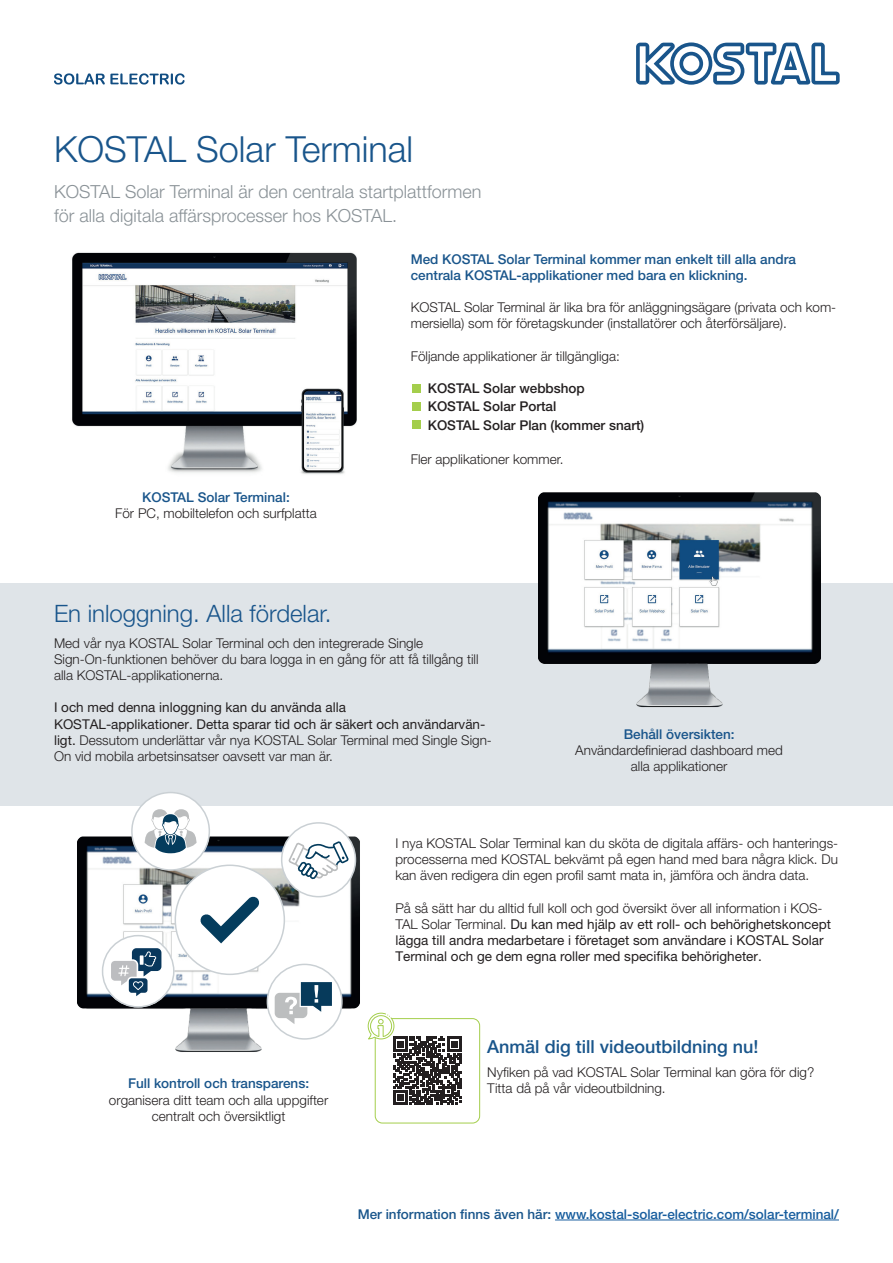
<style>
.page{position:relative;width:893px;height:1263px;background:#fff}
.page>*{position:absolute;margin:0;border:0;box-sizing:border-box;transform-origin:0 0}
.t1{font:300 36px "Helvetica Neue LT Pro";color:#19558b}
.t2{font:300 24px "Helvetica Neue LT Pro";color:#19558b}
.t3{font:300 18px/24px "Helvetica Neue LT Pro";color:#8a9297}
.t4{font:500 18px "Helvetica Neue LT Pro";color:#19558b}
.t5{font:300 13.5px/16.2px "Helvetica Neue LT Pro";color:#231f20}
.t6{font:13.5px/16.2px "Helvetica Neue LT Pro";color:#231f20}
.t7{font:500 13.5px/16.2px "Helvetica Neue LT Pro";color:#19558b}
.t8{font:500 13.5px "Helvetica Neue LT Std";color:#175d9e}
.t9{font:500 13.5px/18.3px "Helvetica Neue LT Pro";color:#231f20}
.s1{font-weight:300}
.s2{color:#19558b}
</style>
<div class="page">
<svg style="left:54px;top:73px;width:131px;height:12px"></svg>
<svg style="left:636px;top:42px;width:204px;height:43px"></svg>
<img style="left:72px;top:252px;width:285px;height:222px">
<div style="left:0;top:583px;width:893px;height:223px;background:#dfe4e8"></div>
<img style="left:538px;top:492px;width:283px;height:216px">
<img style="left:77px;top:794px;width:306px;height:329px">
<div style="left:282px;top:823px;width:73px;height:74px;background:#fff;border-radius:50%"></div>
<svg style="left:287px;top:840px;width:63px;height:41px"></svg>
<div style="left:281px;top:822px;width:75px;height:75px;border:2px solid #cad0d4;border-radius:50%"></div>
<div style="left:132px;top:792px;width:78px;height:78px;background:#fff;border-radius:50%"></div>
<svg style="left:145px;top:809px;width:52px;height:44px"></svg>
<div style="left:131px;top:792px;width:79px;height:79px;border:2px solid #cad0d4;border-radius:50%"></div>
<div style="left:268px;top:964px;width:74px;height:75px;background:#fff;border-radius:50%"></div>
<svg style="left:275px;top:982px;width:57px;height:42px"></svg>
<div style="left:267px;top:964px;width:76px;height:76px;border:2px solid #cad0d4;border-radius:50%"></div>
<div style="left:102px;top:935px;width:72px;height:72px;background:#fff;border-radius:50%"></div>
<svg style="left:109px;top:946px;width:54px;height:53px"></svg>
<div style="left:102px;top:935px;width:73px;height:72px;border:2px solid #cad0d4;border-radius:50%"></div>
<div style="left:175px;top:865px;width:109px;height:109px;background:#fff;border-radius:50%"></div>
<svg style="left:200px;top:896px;width:59px;height:47px"></svg>
<div style="left:175px;top:864px;width:110px;height:111px;border:2px solid #cad0d4;border-radius:50%"></div>
<hr style="left:555px;top:1219px;width:284px;height:1px;background:#175d9e">
<div style="left:412px;top:384px;width:9px;height:8px;background:#a4ce4c"></div>
<div style="left:413px;top:402px;width:8px;height:9px;background:#a4ce4c"></div>
<div style="left:412px;top:420px;width:9px;height:9px;background:#a4ce4c"></div>
<div style="left:375px;top:1018px;width:105px;height:105px;border:1px solid #a4ce4c;border-radius:7px"></div>
<svg style="left:368px;top:1013px;width:93px;height:92px"></svg>
<h1 class="t1" style="left:54px;top:127px;width:361px">KOSTAL Solar Terminal</h1>
<h3 class="t3" style="left:54px;top:179px;width:429px">KOSTAL Solar Terminal är den centrala startplattformen för alla digitala affärsprocesser hos KOSTAL.</h3>
<p class="t7" style="left:142px;top:489px;width:149px">KOSTAL Solar Terminal:</p>
<p class="t5" style="left:115px;top:505px;width:203px">För PC, mobiltelefon och surfplatta</p>
<p class="t7" style="left:411px;top:250px;width:387px">Med KOSTAL Solar Terminal kommer man enkelt till alla andra centrala KOSTAL-applikationer med bara en klickning.</p>
<p class="t5" style="left:411px;top:299px;width:427px">KOSTAL Solar Terminal är lika bra för anläggningsägare (privata och kom&shy;mersiella) som för företagskunder (installatörer och återförsäljare).</p>
<p class="t5" style="left:411px;top:347px;width:211px">Följande applikationer är tillgängliga:</p>
<p class="t9" style="left:428px;top:379px;width:218px">KOSTAL Solar webbshop<br>KOSTAL Solar Portal<br>KOSTAL Solar Plan (kommer snart)</p>
<p class="t5" style="left:411px;top:451px;width:154px">Fler applikationer kommer.</p>
<h2 class="t2" style="left:54px;top:599px;width:279px">En inloggning. Alla fördelar.</h2>
<p class="t5" style="left:54px;top:634px;width:426px">Med vår nya KOSTAL Solar Terminal och den integrerade Single<br>Sign-On-funktionen behöver du bara logga in en gång för att få tillgång till alla KOSTAL-applikationerna.</p>
<p class="t6" style="left:54px;top:699px;width:439px">I och med denna inloggning kan du använda alla<br>KOSTAL-applikationer. Detta sparar tid och är säkert och användarvän&shy;ligt. <span class="s1">Dessutom underlättar vår nya KOSTAL Solar Terminal med Single Sign-On vid mobila arbetsinsatser oavsett var man är.</span></p>
<p class="t7" style="left:624px;top:726px;width:112px">Behåll översikten:</p>
<p class="t5" style="left:575px;top:742px;width:209px;text-align:center">Användardefinierad dashboard med alla applikationer</p>
<p class="t7" style="left:128px;top:1075px;width:183px">Full kontroll och transparens:</p>
<p class="t5" style="left:109px;top:1091px;width:221px;text-align:center">organisera ditt team och alla uppgifter centralt och översiktligt</p>
<p class="t5" style="left:395px;top:835px;width:444px;text-align:justify">I nya KOSTAL Solar Terminal kan du sköta de digitala affärs- och hanterings&shy;processerna med KOSTAL bekvämt på egen hand med bara några klick. Du kan även redigera din egen profil samt mata in, jämföra och ändra data.</p>
<p class="t6" style="left:395px;top:899px;width:437px"><span class="s1">På så sätt har du alltid full koll och god översikt över all information i KOS-TAL Solar Terminal.</span> Du kan med hjälp av ett roll- och behörighetskoncept lägga till andra medarbetare i företaget som användare i KOSTAL Solar Terminal och ge dem egna roller med specifika behörigheter.</p>
<h3 class="t4" style="left:487px;top:1035px;width:273px">Anmäl dig till videoutbildning nu!</h3>
<p class="t5" style="left:487px;top:1064px;width:328px">Nyfiken på vad KOSTAL Solar Terminal kan göra för dig?<br>Titta då på vår videoutbildning.</p>
<p class="t8" style="left:358px;top:1206px;width:483px"><span class="s2">Mer information finns även här:</span> www.kostal-solar-electric.com/solar-terminal/</p>
</div>
